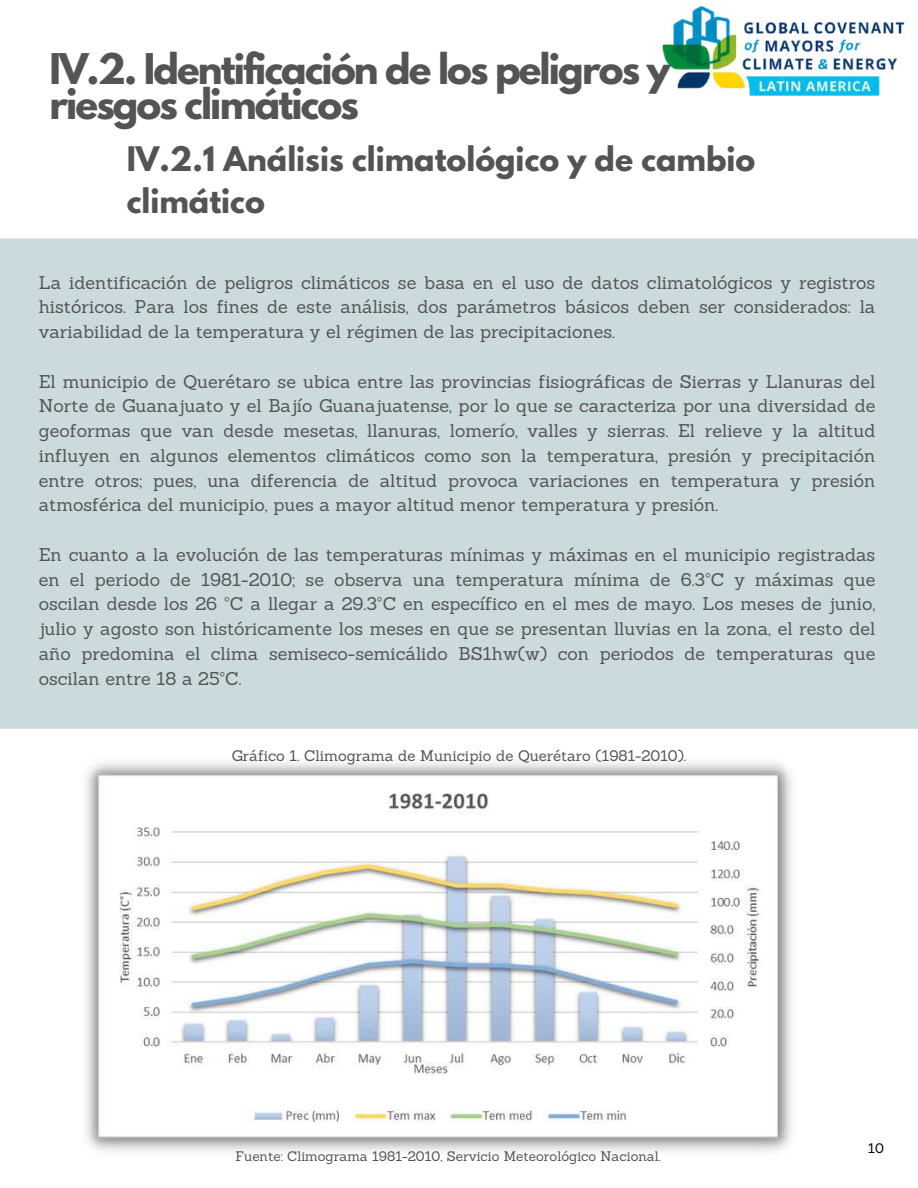
<style>
.page{position:relative;width:918px;height:1188px;background:#fff}
.page>*{position:absolute;margin:0;border:0;box-sizing:border-box;transform-origin:0 0}
.t1{font:700 37.5px/34.8px "League Spartan";letter-spacing:-.05em;color:#545454}
.t2{font:700 30px/41.7px "League Spartan";color:#545454}
.t3{font:18px/24.8px "Sanchez";color:#545454;text-align:justify}
.t4{font:15px "Sanchez";color:#545454}
.t5{font:13.5px "Sanchez";color:#545454}
.t6{font:13.5px "Sanchez";color:#000}
</style>
<div class="page">
<div style="left:0;top:239px;width:918px;height:490px;background:#cbdbdd"></div>
<img style="left:85px;top:762px;width:707px;height:390px">
<img style="left:662px;top:4px;width:244px;height:92px">
<h1 class="t1" style="left:49px;top:56px;width:623px">IV.2. Identificación de los peligros y riesgos climáticos</h1>
<h2 class="t2" style="left:127px;top:142px;width:630px">IV.2.1 Análisis climatológico y de cambio climático</h2>
<p class="t3" style="left:39px;top:270px;width:838px">La identificación de peligros climáticos se basa en el uso de datos climatológicos y registros históricos. Para los fines de este análisis, dos parámetros básicos deben ser considerados: la variabilidad de la temperatura y el régimen de las precipitaciones.</p>
<p class="t3" style="left:39px;top:369px;width:838px">El municipio de Querétaro se ubica entre las provincias fisiográficas de Sierras y Llanuras del Norte de Guanajuato y el Bajío Guanajuatense, por lo que se caracteriza por una diversidad de geoformas que van desde mesetas, llanuras, lomerío, valles y sierras. El relieve y la altitud influyen en algunos elementos climáticos como son la temperatura, presión y precipitación entre otros; pues, una diferencia de altitud provoca variaciones en temperatura y presión atmosférica del municipio, pues a mayor altitud menor temperatura y presión.</p>
<p class="t3" style="left:39px;top:542px;width:838px">En cuanto a la evolución de las temperaturas mínimas y máximas en el municipio registradas en el periodo de 1981-2010; se observa una temperatura mínima de 6.3ºC y máximas que oscilan desde los 26 ºC a llegar a 29.3ºC en específico en el mes de mayo. Los meses de junio, julio y agosto son históricamente los meses en que se presentan lluvias en la zona, el resto del año predomina el clima semiseco-semicálido BS1hw(w) con periodos de temperaturas que oscilan entre 18 a 25ºC.</p>
<p class="t4" style="left:232px;top:746px;width:456px">Gráfico 1. Climograma de Municipio de Querétaro (1981-2010).</p>
<p class="t5" style="left:236px;top:1147px;width:427px">Fuente: Climograma 1981-2010, Servicio Meteorológico Nacional.</p>
<p class="t6" style="left:868px;top:1140px;width:17px">10</p>
</div>
